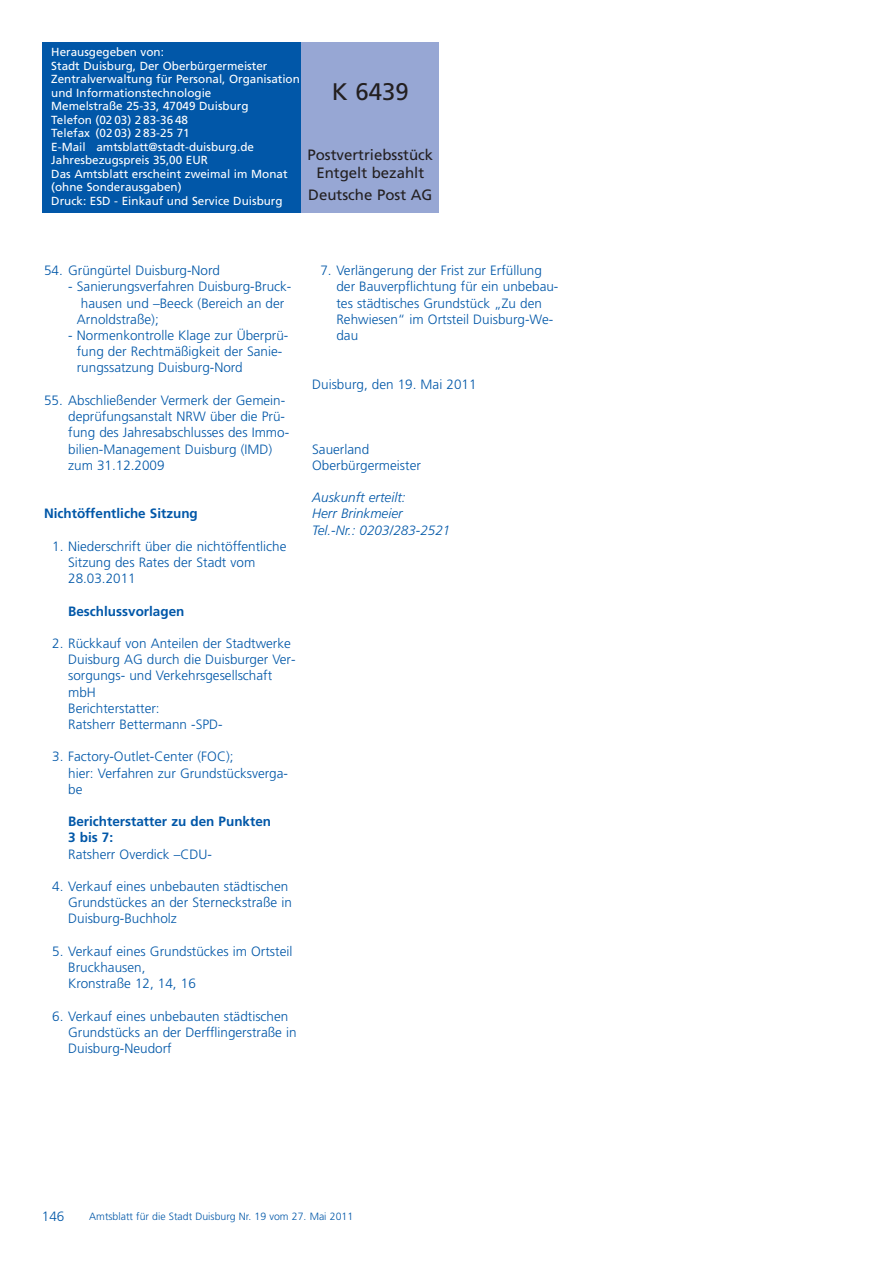
<style>
.page{position:relative;width:893px;height:1263px;background:#fff}
.page>*{position:absolute;margin:0;border:0;box-sizing:border-box;transform-origin:0 0}
.t1{font:24px "Frutiger";color:#231f20}
.t2{font:15px/18px "Frutiger";color:#231f20;text-align:center}
.t3{font:300 13.5px/16.2px "Frutiger";color:#0157a8}
.t4{font:700 13.5px/16.2px "Frutiger";color:#0157a8}
.t5{font:italic 300 13.5px/16.2px "Frutiger";color:#0157a8}
.t6{font:11.7px/13.5px "Frutiger";color:#fff}
.t7{font:300 10.5px "Frutiger";color:#0157a8}
</style>
<div class="page">
<div style="left:43px;top:43px;width:268px;height:170px;background:#0157a8"></div>
<div style="left:302px;top:43px;width:137px;height:170px;background:#97a7d4"></div>
<p class="t6" style="left:51px;top:47px;width:250px">Herausgegeben von:<br>Stadt Duisburg, Der Oberbürgermeister Zentralverwaltung für Personal, Organisation und Informationstechnologie<br>Memelstraße 25-33, 47049 Duisburg<br>Telefon (02 03) 2 83-36 48<br>Telefax (02 03) 2 83-25 71<br>E-Mail amtsblatt@stadt-duisburg.de Jahresbezugspreis 35,00 EUR<br>Das Amtsblatt erscheint zweimal im Monat (ohne Sonderausgaben)<br>Druck: ESD - Einkauf und Service Duisburg</p>
<h1 class="t1" style="left:332px;top:82px;width:78px">K 6439</h1>
<p class="t2" style="left:307px;top:147px;width:127px">Postvertriebsstück<br>Entgelt bezahlt</p>
<p class="t2" style="left:308px;top:187px;width:126px">Deutsche Post AG</p>
<p class="t3" style="left:44px;top:264px;width:177px">54. Grüngürtel Duisburg-Nord</p>
<p class="t3" style="left:68px;top:280px;width:225px">- Sanierungsverfahren Duisburg-Bruck-</p>
<p class="t3" style="left:81px;top:296px;width:205px">hausen und –Beeck (Bereich an der</p>
<p class="t3" style="left:77px;top:312px;width:83px">Arnoldstraße);</p>
<p class="t3" style="left:77px;top:328px;width:213px;text-indent:-9px">- Normenkontrolle Klage zur Überprü&shy;fung der Rechtmäßigkeit der Sanie&shy;rungssatzung Duisburg-Nord</p>
<p class="t3" style="left:68px;top:393px;width:223px;text-indent:-24px">55. Abschließender Vermerk der Gemein&shy;deprüfungsanstalt NRW über die Prü&shy;fung des Jahresabschlusses des Immo&shy;bilien-Management Duisburg (IMD) zum 31.12.2009</p>
<p class="t4" style="left:44px;top:507px;width:155px">Nichtöffentliche Sitzung</p>
<p class="t3" style="left:68px;top:539px;width:220px;text-indent:-16px">1. Niederschrift über die nichtöffentliche<br>Sitzung des Rates der Stadt vom<br>28.03.2011</p>
<p class="t4" style="left:68px;top:604px;width:118px">Beschlussvorlagen</p>
<p class="t3" style="left:68px;top:636px;width:229px;text-indent:-16px">2. Rückkauf von Anteilen der Stadtwerke<br>Duisburg AG durch die Duisburger Ver&shy;sorgungs- und Verkehrsgesellschaft mbH<br>Berichterstatter:<br>Ratsherr Bettermann -SPD-</p>
<p class="t3" style="left:68px;top:750px;width:221px;text-indent:-16px">3. Factory-Outlet-Center (FOC);<br>hier: Verfahren zur Grundstücksverga&shy;be</p>
<p class="t4" style="left:68px;top:814px;width:204px">Berichterstatter zu den Punkten<br>3 bis 7:</p>
<p class="t3" style="left:68px;top:847px;width:145px">Ratsherr Overdick –CDU-</p>
<p class="t3" style="left:68px;top:879px;width:225px;text-indent:-16px">4. Verkauf eines unbebauten städtischen<br>Grundstückes an der Sterneckstraße in<br>Duisburg-Buchholz</p>
<p class="t3" style="left:68px;top:944px;width:226px;text-indent:-16px">5. Verkauf eines Grundstückes im Ortsteil<br>Bruckhausen,<br>Kronstraße 12, 14, 16</p>
<p class="t3" style="left:68px;top:1009px;width:230px;text-indent:-16px">6. Verkauf eines unbebauten städtischen<br>Grundstücks an der Derfflingerstraße in<br>Duisburg-Neudorf</p>
<p class="t3" style="left:336px;top:264px;width:223px;text-indent:-16px">7. Verlängerung der Frist zur Erfüllung der Bauverpflichtung für ein unbebau&shy;tes städtisches Grundstück „Zu den<br>Rehwiesen“ im Ortsteil Duisburg-We&shy;dau</p>
<p class="t3" style="left:312px;top:377px;width:166px">Duisburg, den 19. Mai 2011</p>
<p class="t3" style="left:312px;top:442px;width:110px">Sauerland<br>Oberbürgermeister</p>
<p class="t5" style="left:312px;top:490px;width:140px">Auskunft erteilt:<br>Herr Brinkmeier<br>Tel.-Nr.: 0203/283-2521</p>
<p class="t3" style="left:42px;top:1209px;width:24px">146</p>
<p class="t7" style="left:89px;top:1212px;width:265px">Amtsblatt für die Stadt Duisburg Nr. 19 vom 27. Mai 2011</p>
</div>
